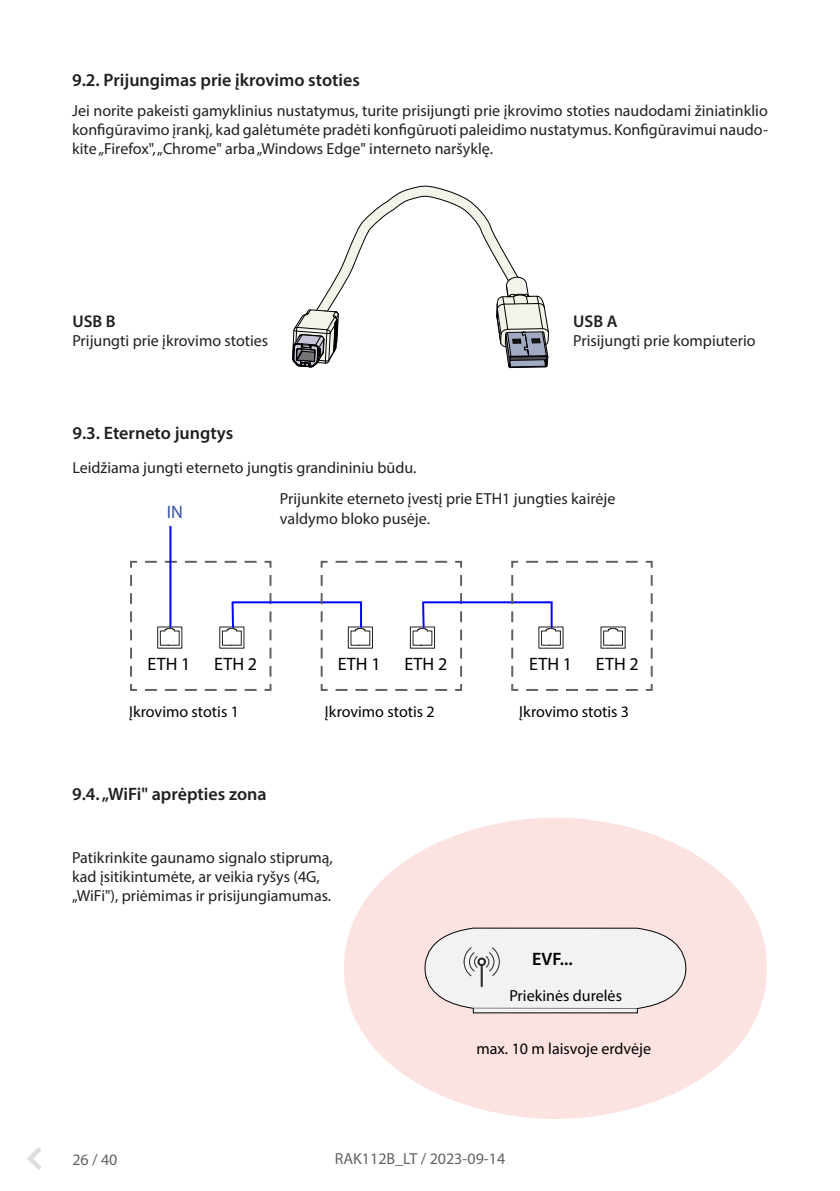
<style>
.page{position:relative;width:840px;height:1191px;background:#fff}
.page>*{position:absolute;margin:0;border:0;box-sizing:border-box;transform-origin:0 0}
.Heading_3{font:600 18px "Myriad Pro";color:#231f20}
.Body_text{font:18px "Myriad Pro";letter-spacing:.01em;color:#000}
.Body_text-2{font:600 18px "Myriad Pro";color:#000}
.Body_text-3{font:18px "Myriad Pro";color:#3651a3}
.Heading_3_figures{font:600 17px "Myriad Pro";color:#231f20}
.Body_text-4{font:16px/19.2px "Myriad Pro";color:#231f20}
.Body_text-5{font:16px "Myriad Pro";color:#000}
.t1{font:16px "Myriad Pro";color:#636366}
</style>
<div class="page">
<svg style="left:27px;top:1147px;width:15px;height:23px"></svg>
<svg style="left:292px;top:185px;width:256px;height:184px"></svg>
<hr style="left:169px;top:526px;width:2px;height:101px;background:#00f">
<svg style="left:130px;top:560px;width:523px;height:131px"></svg>
<hr style="left:550px;top:602px;width:2px;height:25px;background:#00f">
<div style="left:344px;top:817px;width:422px;height:302px;background:#fce2e1;border-radius:50%"></div>
<svg style="left:472px;top:1009px;width:165px;height:4px"></svg>
<svg style="left:424px;top:927px;width:262px;height:82px;background:#eae8e8"></svg>
<p class="Heading_3" style="left:72px;top:68px;width:289px">9.2. Prijungimas prie įkrovimo stoties</p>
<p class="Body_text-4" style="left:72px;top:101px;width:697px;text-align:justify">Jei norite pakeisti gamyklinius nustatymus, turite prisijungti prie įkrovimo stoties naudodami žiniatinklio konfigūravimo įrankį, kad galėtumėte pradėti konfigūruoti paleidimo nustatymus. Konfigūravimui naudo&shy;kite „Firefox", „Chrome" arba „Windows Edge" interneto naršyklę.</p>
<p class="Heading_3_figures" style="left:72px;top:310px;width:45px">USB B</p>
<p class="Body_text-4" style="left:72px;top:331px;width:197px">Prijungti prie įkrovimo stoties</p>
<p class="Heading_3" style="left:72px;top:421px;width:162px">9.3. Eterneto jungtys</p>
<p class="Body_text-4" style="left:72px;top:458px;width:345px">Leidžiama jungti eterneto jungtis grandininiu būdu.</p>
<p class="Heading_3_figures" style="left:573px;top:310px;width:46px">USB A</p>
<p class="Body_text-4" style="left:573px;top:331px;width:184px">Prisijungti prie kompiuterio</p>
<p class="Body_text-3" style="left:167px;top:501px;width:18px">IN</p>
<p class="Body_text-4" style="left:280px;top:489px;width:337px">Prijunkite eterneto įvestį prie ETH1 jungties kairėje valdymo bloko pusėje.</p>
<p class="Body_text" style="left:147px;top:653px;width:44px">ETH 1</p>
<p class="Body_text" style="left:214px;top:653px;width:44px">ETH 2</p>
<p class="Body_text" style="left:337px;top:653px;width:44px">ETH 1</p>
<p class="Body_text" style="left:404px;top:653px;width:44px">ETH 2</p>
<p class="Body_text" style="left:529px;top:653px;width:44px">ETH 1</p>
<p class="Body_text" style="left:595px;top:653px;width:44px">ETH 2</p>
<p class="Body_text-5" style="left:129px;top:701px;width:111px">Įkrovimo stotis 1</p>
<p class="Body_text-5" style="left:325px;top:701px;width:111px">Įkrovimo stotis 2</p>
<p class="Body_text-5" style="left:519px;top:701px;width:111px">Įkrovimo stotis 3</p>
<p class="Heading_3" style="left:72px;top:783px;width:196px">9.4. „WiFi" aprėpties zona</p>
<p class="Body_text-4" style="left:72px;top:847px;width:262px">Patikrinkite gaunamo signalo stiprumą, kad įsitikintumėte, ar veikia ryšys (4G, „WiFi"), priėmimas ir prisijungiamumas.</p>
<p class="Body_text-2" style="left:531px;top:948px;width:42px">EVF...</p>
<p class="Body_text-5" style="left:509px;top:985px;width:114px">Priekinės durelės</p>
<p class="Body_text-5" style="left:476px;top:1039px;width:176px">max. 10 m laisvoje erdvėje</p>
<p class="t1" style="left:72px;top:1149px;width:47px">26 / 40</p>
<p class="t1" style="left:334px;top:1148px;width:172px">RAK112B_LT / 2023-09-14</p>
</div>
